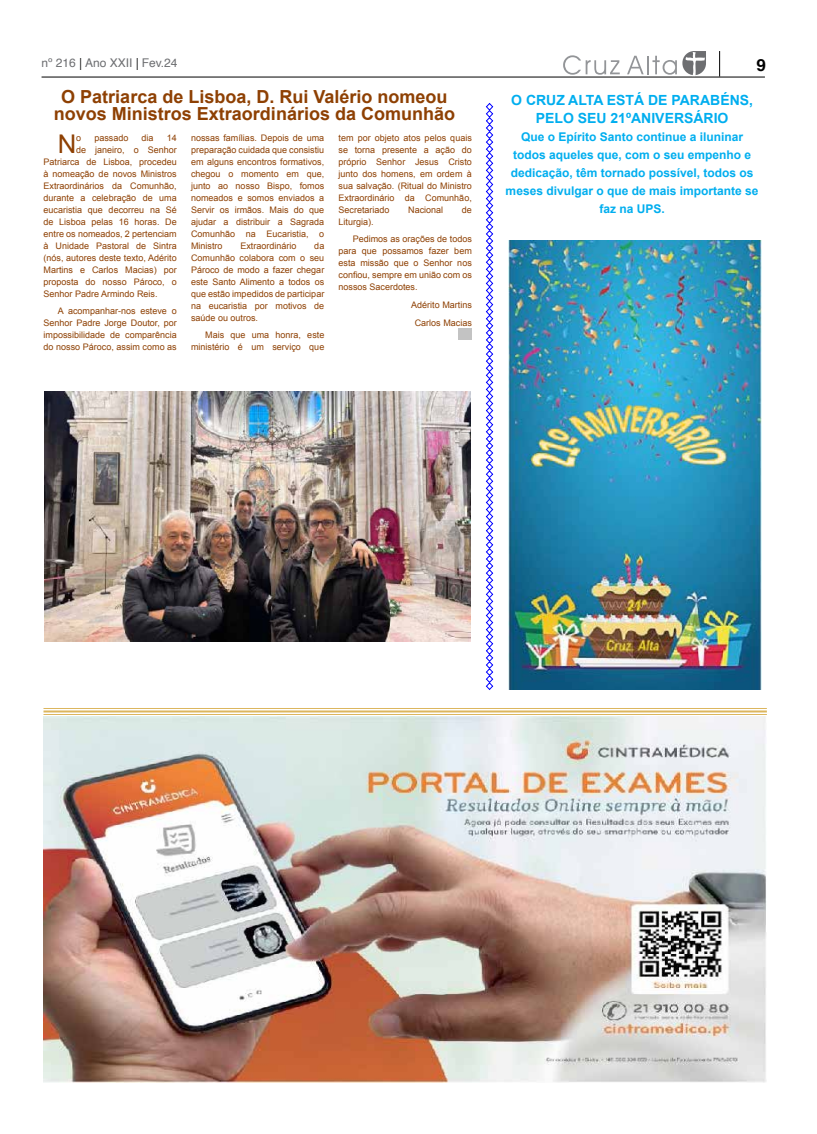
<style>
.page{position:relative;width:817px;height:1134px;background:#fff}
.page>*{position:absolute;margin:0;border:0;box-sizing:border-box;transform-origin:0 0}
.t1{font:25.8px "Arial";color:#8e4003}
.t2{font:700 18px/17px "Arial";color:#8e4003;text-align:center}
.t3{font:700 17px "Helvetica";color:#000}
.t4{font:700 14px/18px "Arial";color:#00aeef;text-align:center}
.t5{font:700 12px/18px "Arial";color:#00aeef;text-align:center}
.t6{font:12px "Helvetica";color:#6d6e71}
.t7{font:9px/12px "Arial";color:#8e4003;text-align:justify}
.s1{font-family:"Minion Pro";color:#000}
</style>
<div class="page">
<svg style="left:719px;top:51px;width:1px;height:26px"></svg>
<hr style="left:42px;top:77px;width:722px;height:1px;background:#000">
<svg style="left:563px;top:55px;width:56px;height:20px"></svg>
<svg style="left:627px;top:56px;width:49px;height:19px"></svg>
<svg style="left:682px;top:51px;width:23px;height:26px"></svg>
<img style="left:43px;top:717px;width:723px;height:365px">
<hr style="left:43px;top:708px;width:723px;height:1px;background:#dcb65e">
<hr style="left:43px;top:710px;width:723px;height:2px;background:#dcb65e">
<hr style="left:43px;top:714px;width:723px;height:1px;background:#dcb65e">
<div style="left:458px;top:328px;width:14px;height:12px;background:#c3c3c3"></div>
<img style="left:508px;top:241px;width:253px;height:448px">
<img style="left:44px;top:391px;width:427px;height:250px">
<svg style="left:485px;top:103px;width:8px;height:587px"></svg>
<h3 class="t6" style="left:42px;top:54px;width:137px">nº 216 <span class="s1">|</span> Ano XXII <span class="s1">|</span> Fev.24</h3>
<h3 class="t3" style="left:756px;top:55px;width:11px">9</h3>
<h2 class="t2" style="left:54px;top:89px;width:403px">O Patriarca de Lisboa, D. Rui Valério nomeou novos Ministros Extraordinários da Comunhão</h2>
<h3 class="t4" style="left:511px;top:91px;width:243px">O CRUZ ALTA ESTÁ DE PARABÉNS,<br>PELO SEU 21ºANIVERSÁRIO</h3>
<h3 class="t5" style="left:505px;top:128px;width:254px">Que o Epírito Santo continue a iluninar todos aqueles que, com o seu empenho e dedicação, têm tornado possível, todos os meses divulgar o que de mais importante se faz na UPS.</h3>
<p class="t7" style="left:191px;top:132px;width:135px">nossas famílias. Depois de uma preparação cuidada que consistiu em alguns encontros formativos, chegou o momento em que, junto ao nosso Bispo, fomos nomeados e somos enviados a Servir os irmãos. Mais do que ajudar a distribuir a Sagrada Comunhão na Eucaristia, o Ministro</p>
<p class="t7" style="left:338px;top:132px;width:135px">tem por objeto atos pelos quais se torna presente a ação do próprio Senhor Jesus Cristo junto dos homens, em ordem à sua salvação. (Ritual do Ministro Extraordinário da Comunhão, Secretariado</p>
<h1 class="t1" style="left:58px;top:127px;width:20px">N</h1>
<p class="t7" style="left:76px;top:132px;width:7px">o</p>
<p class="t7" style="left:94px;top:132px;width:36px">passado</p>
<p class="t7" style="left:142px;top:132px;width:14px">dia</p>
<p class="t7" style="left:167px;top:132px;width:12px">14</p>
<p class="t7" style="left:76px;top:144px;width:102px">de janeiro, o Senhor</p>
<p class="t7" style="left:43px;top:156px;width:135px">Patriarca de Lisboa, procedeu</p>
<p class="t7" style="left:43px;top:168px;width:135px">à nomeação de novos Ministros</p>
<p class="t7" style="left:43px;top:180px;width:135px">Extraordinários da Comunhão,</p>
<p class="t7" style="left:43px;top:192px;width:135px">durante a celebração de uma</p>
<p class="t7" style="left:43px;top:204px;width:135px">eucaristia que decorreu na Sé</p>
<p class="t7" style="left:43px;top:216px;width:135px">de Lisboa pelas 16 horas. De</p>
<p class="t7" style="left:43px;top:228px;width:135px">entre os nomeados, 2 pertenciam</p>
<p class="t7" style="left:43px;top:240px;width:135px">à Unidade Pastoral de Sintra</p>
<p class="t7" style="left:43px;top:252px;width:135px">(nós, autores deste texto, Adérito</p>
<p class="t7" style="left:43px;top:264px;width:135px">Martins e Carlos Macias) por</p>
<p class="t7" style="left:43px;top:276px;width:135px">proposta do nosso Pároco, o</p>
<p class="t7" style="left:43px;top:288px;width:116px">Senhor Padre Armindo Reis.</p>
<p class="t7" style="left:43px;top:305px;width:135px;text-indent:14px">A acompanhar-nos esteve o Senhor Padre Jorge Doutor, por impossibilidade de comparência do nosso Pároco, assim como as</p>
<p class="t7" style="left:408px;top:204px;width:37px">Nacional</p>
<p class="t7" style="left:461px;top:204px;width:12px">de</p>
<p class="t7" style="left:352px;top:213px;width:121px;line-height:17.7px;text-indent:-14px">Liturgia).<br>Pedimos as orações de todos</p>
<p class="t7" style="left:338px;top:245px;width:135px">para que possamos fazer bem esta missão que o Senhor nos confiou, sempre em união com os nossos Sacerdotes.</p>
<p class="t7" style="left:411px;top:296px;width:62px;line-height:17.7px;text-align:center">Adérito Martins<br>Carlos Macias</p>
<p class="t7" style="left:240px;top:240px;width:58px">Extraordinário</p>
<p class="t7" style="left:191px;top:240px;width:135px;text-indent:123px">da Comunhão colabora com o seu Pároco de modo a fazer chegar este Santo Alimento a todos os que estão impedidos de participar na eucaristia por motivos de saúde ou outros.</p>
<p class="t7" style="left:191px;top:329px;width:135px;text-align:right">Mais que uma honra, este ministério é um serviço que</p>
</div>
